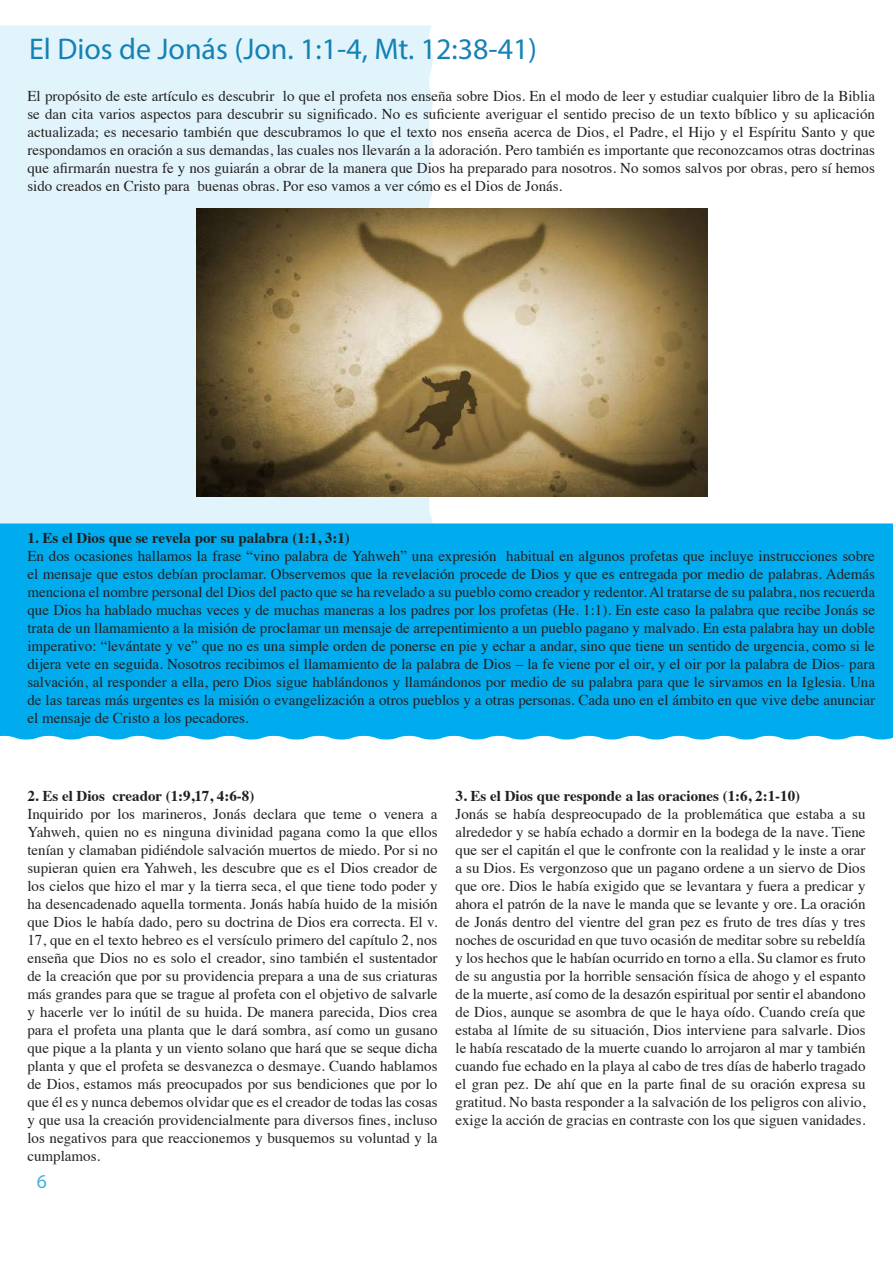
<style>
.page{position:relative;width:893px;height:1263px;background:#fff}
.page>*{position:absolute;margin:0;border:0;box-sizing:border-box;transform-origin:0 0}
.t1{font:30px "Myriad Pro";color:#1482b4}
.t2{font:19.8px "Myriad Pro";color:#42b3da}
.t3{font:15px/18px "Times";color:#231f20;text-align:justify}
.t4{font:700 15px "Times";color:#231f20}
</style>
<div class="page">
<div style="left:0;top:25px;width:433px;height:498px;background:#e1f4fc"></div>
<div style="left:0;top:523px;width:893px;height:216px;background:#00aced"></div>
<img style="left:197px;top:209px;width:510px;height:288px">
<h1 class="t1" style="left:29px;top:31px;width:509px">El Dios de Jonás (Jon. 1:1-4, Mt. 12:38-41)</h1>
<p class="t3" style="left:27px;top:86px;width:849px">El propósito de este artículo es descubrir lo que el profeta nos enseña sobre Dios. En el modo de leer y estudiar cualquier libro de la Biblia se dan cita varios aspectos para descubrir su significado. No es suficiente averiguar el sentido preciso de un texto bíblico y su aplicación actualizada; es necesario también que descubramos lo que el texto nos enseña acerca de Dios, el Padre, el Hijo y el Espíritu Santo y que respondamos en oración a sus demandas, las cuales nos llevarán a la adoración. Pero también es importante que reconozcamos otras doctrinas que afirmarán nuestra fe y nos guiarán a obrar de la manera que Dios ha preparado para nosotros. No somos salvos por obras, pero sí hemos sido creados en Cristo para buenas obras. Por eso vamos a ver cómo es el Dios de Jonás.</p>
<p class="t4" style="left:27px;top:524px;width:324px">1. Es el Dios que se revela por su palabra (1:1, 3:1)</p>
<p class="t3" style="left:27px;top:546px;width:849px">En dos ocasiones hallamos la frase “vino palabra de Yahweh” una expresión habitual en algunos profetas que incluye instrucciones sobre el mensaje que estos debían proclamar. Observemos que la revelación procede de Dios y que es entregada por medio de palabras. Además menciona el nombre personal del Dios del pacto que se ha revelado a su pueblo como creador y redentor. Al tratarse de su palabra, nos recuerda que Dios ha hablado muchas veces y de muchas maneras a los padres por los profetas (He. 1:1). En este caso la palabra que recibe Jonás se trata de un llamamiento a la misión de proclamar un mensaje de arrepentimiento a un pueblo pagano y malvado. En esta palabra hay un doble imperativo: “levántate y ve” que no es una simple orden de ponerse en pie y echar a andar, sino que tiene un sentido de urgencia, como si le dijera vete en seguida. Nosotros recibimos el llamamiento de la palabra de Dios – la fe viene por el oir, y el oir por la palabra de Dios- para salvación, al responder a ella, pero Dios sigue hablándonos y llamándonos por medio de su palabra para que le sirvamos en la Iglesia. Una de las tareas más urgentes es la misión o evangelización a otros pueblos y a otras personas. Cada uno en el ámbito en que vive debe anunciar el mensaje de Cristo a los pecadores.</p>
<p class="t4" style="left:27px;top:781px;width:228px">2. Es el Dios creador (1:9,17, 4:6-8)</p>
<p class="t3" style="left:27px;top:803px;width:412px">Inquirido por los marineros, Jonás declara que teme o venera a Yahweh, quien no es ninguna divinidad pagana como la que ellos tenían y clamaban pidiéndole salvación muertos de miedo. Por si no supieran quien era Yahweh, les descubre que es el Dios creador de los cielos que hizo el mar y la tierra seca, el que tiene todo poder y ha desencadenado aquella tormenta. Jonás había huido de la misión que Dios le había dado, pero su doctrina de Dios era correcta. El v.<br>17, que en el texto hebreo es el versículo primero del capítulo 2, nos enseña que Dios no es solo el creador, sino también el sustentador de la creación que por su providencia prepara a una de sus criaturas más grandes para que se trague al profeta con el objetivo de salvarle y hacerle ver lo inútil de su huida. De manera parecida, Dios crea para el profeta una planta que le dará sombra, así como un gusano que pique a la planta y un viento solano que hará que se seque dicha planta y que el profeta se desvanezca o desmaye. Cuando hablamos de Dios, estamos más preocupados por sus bendiciones que por lo que él es y nunca debemos olvidar que es el creador de todas las cosas y que usa la creación providencialmente para diversos fines, incluso los negativos para que reaccionemos y busquemos su voluntad y la cumplamos.</p>
<h2 class="t2" style="left:37px;top:1169px;width:12px">6</h2>
<p class="t4" style="left:455px;top:781px;width:346px">3. Es el Dios que responde a las oraciones (1:6, 2:1-10)</p>
<p class="t3" style="left:455px;top:803px;width:412px">Jonás se había despreocupado de la problemática que estaba a su alrededor y se había echado a dormir en la bodega de la nave. Tiene que ser el capitán el que le confronte con la realidad y le inste a orar a su Dios. Es vergonzoso que un pagano ordene a un siervo de Dios que ore. Dios le había exigido que se levantara y fuera a predicar y ahora el patrón de la nave le manda que se levante y ore. La oración de Jonás dentro del vientre del gran pez es fruto de tres días y tres noches de oscuridad en que tuvo ocasión de meditar sobre su rebeldía y los hechos que le habían ocurrido en torno a ella. Su clamor es fruto de su angustia por la horrible sensación física de ahogo y el espanto de la muerte, así como de la desazón espiritual por sentir el abandono de Dios, aunque se asombra de que le haya oído. Cuando creía que estaba al límite de su situación, Dios interviene para salvarle. Dios le había rescatado de la muerte cuando lo arrojaron al mar y también cuando fue echado en la playa al cabo de tres días de haberlo tragado el gran pez. De ahí que en la parte final de su oración expresa su gratitud. No basta responder a la salvación de los peligros con alivio, exige la acción de gracias en contraste con los que siguen vanidades.</p>
</div>
